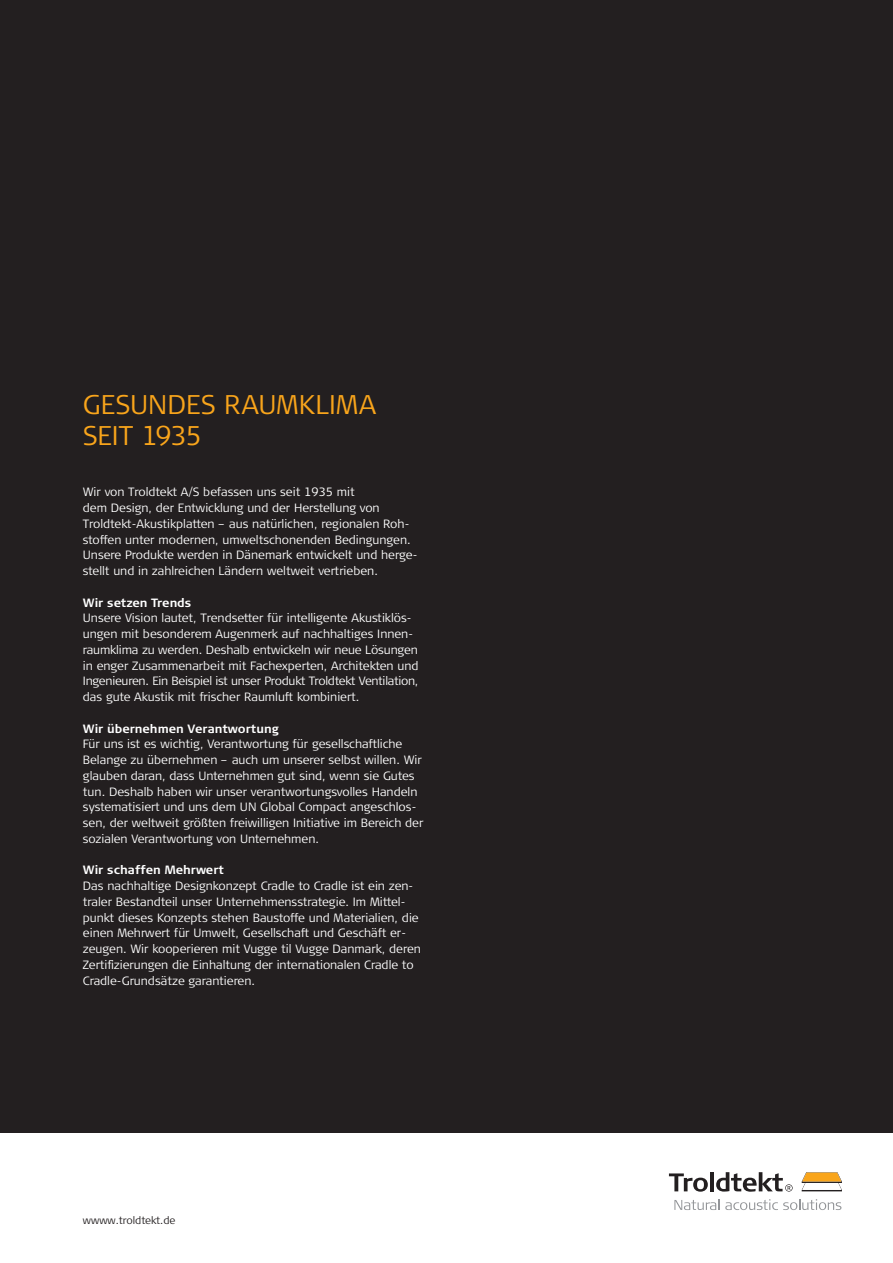
<style>
.page{position:relative;width:893px;height:1263px;background:#fff}
.page>*{position:absolute;margin:0;border:0;box-sizing:border-box;transform-origin:0 0}
.t1{font:300 27px/31.5px "Signa Column";color:#f9a51b}
.t2{font:300 12px/15.8px "Signa Column";color:#fff}
.t3{font:700 12px "Signa Column";color:#fff}
.t4{font:300 10.5px "Signa Column";color:#231f20}
</style>
<div class="page">
<div style="left:0;top:0;width:893px;height:1132px;background:#231f20"></div>
<svg style="left:802px;top:1172px;width:40px;height:19px"></svg>
<svg style="left:669px;top:1173px;width:39px;height:19px"></svg>
<hr style="left:710px;top:1172px;width:4px;height:19px;background:#231f20">
<svg style="left:716px;top:1172px;width:77px;height:20px"></svg>
<svg style="left:674px;top:1199px;width:45px;height:11px"></svg>
<svg style="left:725px;top:1199px;width:116px;height:11px"></svg>
<h1 class="t1" style="left:83px;top:389px;width:295px">GESUNDES RAUMKLIMA<br>SEIT 1935</h1>
<p class="t2" style="left:83px;top:484px;width:336px">Wir von Troldtekt A/S befassen uns seit 1935 mit<br>dem Design, der Entwicklung und der Herstellung von Troldtekt-Akustikplatten – aus natürlichen, regionalen Roh&shy;stoffen unter modernen, umweltschonenden Bedingungen.<br>Unsere Produkte werden in Dänemark entwickelt und herge&shy;stellt und in zahlreichen Ländern weltweit vertrieben.</p>
<p class="t3" style="left:83px;top:595px;width:110px">Wir setzen Trends</p>
<p class="t2" style="left:83px;top:610px;width:337px">Unsere Vision lautet, Trendsetter für intelligente Akustiklös&shy;ungen mit besonderem Augenmerk auf nachhaltiges Innen&shy;raumklima zu werden. Deshalb entwickeln wir neue Lösungen in enger Zusammenarbeit mit Fachexperten, Architekten und Ingenieuren. Ein Beispiel ist unser Produkt Troldtekt Ventilation, das gute Akustik mit frischer Raumluft kombiniert.</p>
<p class="t3" style="left:83px;top:721px;width:197px">Wir übernehmen Verantwortung</p>
<p class="t2" style="left:83px;top:736px;width:342px">Für uns ist es wichtig, Verantwortung für gesellschaftliche Belange zu übernehmen – auch um unserer selbst willen. Wir glauben daran, dass Unternehmen gut sind, wenn sie Gutes tun. Deshalb haben wir unser verantwortungsvolles Handeln systematisiert und uns dem UN Global Compact angeschlos&shy;sen, der weltweit größten freiwilligen Initiative im Bereich der sozialen Verantwortung von Unternehmen.</p>
<p class="t3" style="left:83px;top:863px;width:143px">Wir schaffen Mehrwert</p>
<p class="t2" style="left:83px;top:878px;width:340px">Das nachhaltige Designkonzept Cradle to Cradle ist ein zen&shy;traler Bestandteil unser Unternehmensstrategie. Im Mittel&shy;punkt dieses Konzepts stehen Baustoffe und Materialien, die einen Mehrwert für Umwelt, Gesellschaft und Geschäft er&shy;zeugen. Wir kooperieren mit Vugge til Vugge Danmark, deren Zertifizierungen die Einhaltung der internationalen Cradle to Cradle-Grundsätze garantieren.</p>
<p class="t4" style="left:83px;top:1214px;width:94px">wwww.troldtekt.de</p>
</div>
